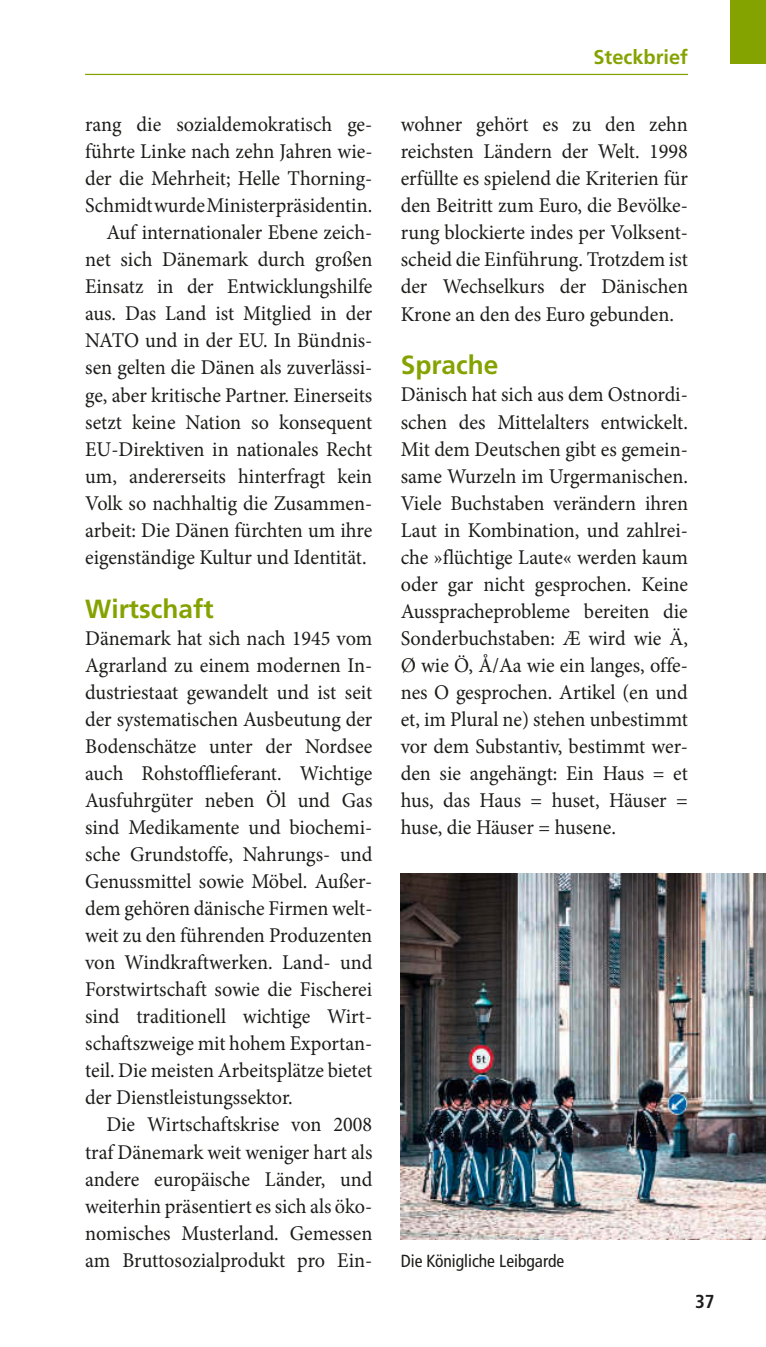
<style>
.page{position:relative;width:766px;height:1347px;background:#fff}
.page>*{position:absolute;margin:0;border:0;box-sizing:border-box;transform-origin:0 0}
.t1{font:700 26.25px "Frutiger LT Pro";color:#84a300}
.t2{font:21px/27px "Minion Pro";color:#1c1c1a;text-align:justify;scale:.96 1}
.t3{font:700 20px "Frutiger LT Pro";color:#84a300}
.t4{font:700 condensed 18.75px "Frutiger LT Pro";color:#1c1c1a}
.t5{font:condensed 17.5px "Frutiger LT Pro";color:#1c1c1a}
</style>
<div class="page">
<hr style="left:85px;top:74px;width:602px;height:1px;background:#84a300">
<div style="left:730px;top:0;width:35px;height:64px;background:#84a300"></div>
<img style="left:400px;top:874px;width:365px;height:365px">
<p class="t2" style="left:85px;top:113px;width:301px;text-align:right">rang die sozialdemokratisch ge&shy;führte Linke nach zehn Jahren wie&shy;der die Mehrheit; Helle Thorning-Schmidt wurde Minis terpräsi dentin.<br>Auf internationaler Ebene zeich&shy;net sich Dänemark durch großen Einsatz in der Entwicklungshilfe aus. Das Land ist Mitglied in der NATO und in der EU. In Bündnis&shy;sen gelten die Dänen als zuverlässi&shy;ge, aber kritische Partner. Einerseits setzt keine Nation so konsequent EU-Direktiven in nationales Recht um, andererseits hinterfragt kein Volk so nachhaltig die Zusammen&shy;arbeit: Die Dänen fürchten um ihre eigenständige Kultur und Identität.</p>
<p class="t1" style="left:85px;top:598px;width:130px">Wirtschaft</p>
<p class="t2" style="left:85px;top:626px;width:300px">Dänemark hat sich nach 1945 vom</p>
<p class="t2" style="left:85px;top:653px;width:301px">Agrarland zu einem modernen In-</p>
<p class="t2" style="left:85px;top:680px;width:300px">dustriestaat gewandelt und ist seit</p>
<p class="t2" style="left:85px;top:707px;width:301px">der systematischen Ausbeutung der</p>
<p class="t2" style="left:85px;top:734px;width:300px">Bodenschätze unter der Nordsee</p>
<p class="t2" style="left:85px;top:761px;width:300px">auch Rohstofflieferant. Wichtige</p>
<p class="t2" style="left:85px;top:788px;width:301px">Ausfuhrgüter neben Öl und Gas</p>
<p class="t2" style="left:85px;top:815px;width:300px">sind Medikamente und biochemi-</p>
<p class="t2" style="left:85px;top:842px;width:301px">sche Grundstoffe, Nahrungs- und</p>
<p class="t2" style="left:85px;top:869px;width:300px">Genussmittel sowie Möbel. Außer-</p>
<p class="t2" style="left:85px;top:896px;width:301px">dem gehören dänische Firmen welt-</p>
<p class="t2" style="left:85px;top:923px;width:300px">weit zu den führenden Produzenten</p>
<p class="t2" style="left:85px;top:950px;width:301px">von Windkraftwerken. Land- und</p>
<p class="t2" style="left:85px;top:977px;width:300px">Forstwirtschaft sowie die Fischerei</p>
<p class="t2" style="left:85px;top:1004px;width:300px">sind traditionell wichtige Wirt-</p>
<p class="t2" style="left:85px;top:1031px;width:301px">schaftszweige mit hohem Exportan-</p>
<p class="t2" style="left:85px;top:1058px;width:301px">teil. Die meisten Arbeitsplätze bietet</p>
<p class="t2" style="left:85px;top:1085px;width:218px">der Dienstleistungssektor.</p>
<p class="t2" style="left:106px;top:1112px;width:278px">Die Wirtschaftskrise von 2008</p>
<p class="t2" style="left:85px;top:1139px;width:301px">traf Dänemark weit weniger hart als</p>
<p class="t2" style="left:85px;top:1167px;width:301px">andere europäische Länder, und</p>
<p class="t2" style="left:85px;top:1194px;width:300px">wei terhin präsentiert es sich als öko-</p>
<p class="t2" style="left:85px;top:1221px;width:301px">nomisches Musterland. Gemessen</p>
<p class="t2" style="left:85px;top:1248px;width:301px">am Bruttosozialprodukt pro Ein-</p>
<p class="t3" style="left:593px;top:49px;width:96px">Steckbrief</p>
<p class="t2" style="left:400px;top:113px;width:301px">wohner gehört es zu den zehn reichsten Ländern der Welt. 1998 erfüllte es spielend die Kriterien für den Beitritt zum Euro, die Bevölke&shy;rung blockierte indes per Volksent&shy;scheid die Einführung. Trotzdem ist der Wechselkurs der Dänischen Krone an den des Euro gebunden.</p>
<p class="t1" style="left:400px;top:355px;width:99px">Sprache</p>
<p class="t2" style="left:400px;top:383px;width:301px">Dänisch hat sich aus dem Ostnordi&shy;schen des Mittelalters entwickelt.<br>Mit dem Deutschen gibt es gemein&shy;same Wurzeln im Urgermanischen.<br>Viele Buchstaben verändern ihren Laut in Kombination, und zahlrei&shy;che »flüchtige Laute« werden kaum oder gar nicht gesprochen. Keine Ausspracheprobleme bereiten die Sonderbuchstaben: Æ wird wie Ä, Ø wie Ö, Å/Aa wie ein langes, offe&shy;nes O gesprochen. Artikel (en und et, im Plural ne) stehen unbestimmt vor dem Substantiv, bestimmt wer&shy;den sie angehängt: Ein Haus = et hus, das Haus = huset, Häuser = huse, die Häuser = husene.</p>
<p class="t5" style="left:400px;top:1253px;width:165px">Die Königliche Leibgarde</p>
<p class="t4" style="left:694px;top:1293px;width:21px">37</p>
</div>
